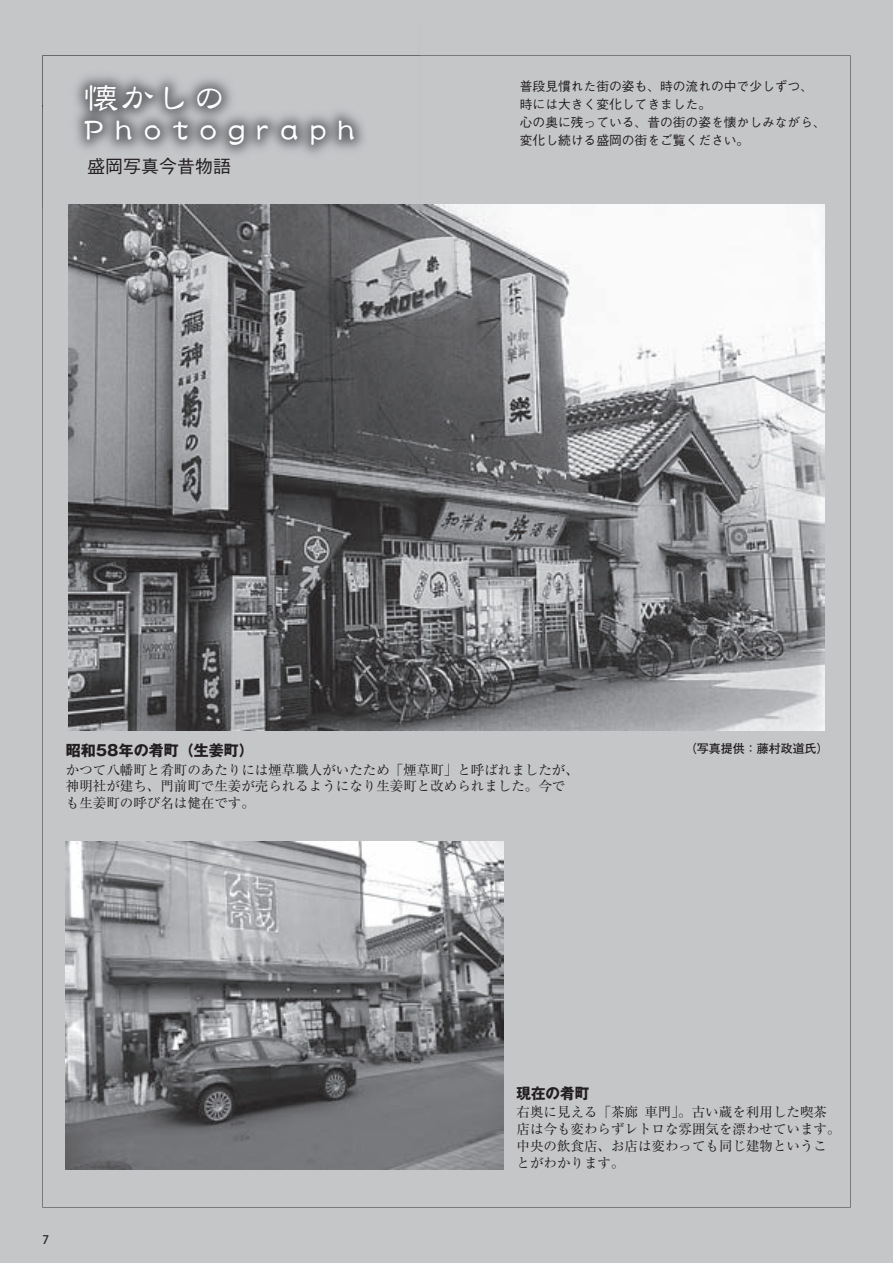
<style>
.page{position:relative;width:893px;height:1263px;background:#c5c6c8}
.page>*{position:absolute;margin:0;border:0;box-sizing:border-box;transform-origin:0 0}
.t1{font:36px/30.9px "DF Lei Sho Std W5";letter-spacing:.3em;color:#fff}
.t2{font:500 18px "Gothic BBB Pro";color:#231f20}
.t3{font:700 15px "Gothic MB101 Pro";color:#231f20}
.t4{font:13.5px/16.8px "Ryumin Pro";color:#231f20}
.t5{font:500 12.75px/18px "Gothic BBB Pro";color:#231f20}
.t6{font:700 12px "Futo Go B101 Pro";color:#231f20}
.t7{font:500 11.7px "Koz Go Pro";color:#231f20}
</style>
<div class="page">
<img style="left:66px;top:841px;width:438px;height:328px">
<img style="left:68px;top:204px;width:757px;height:527px">
<h1 class="t1" style="left:84px;top:82px;width:273px">懐かしの<br>Photograph</h1>
<h2 class="t2" style="left:87px;top:152px;width:146px">盛岡写真今昔物語</h2>
<p class="t5" style="left:520px;top:76px;width:307px">普段見慣れた街の姿も、時の流れの中で少しずつ、時には大きく変化してきました。<br>心の奥に残っている、昔の街の姿を懐かしみながら、変化し続ける盛岡の街をご覧ください。</p>
<p class="t3" style="left:66px;top:738px;width:189px">昭和58年の肴町（生姜町）</p>
<p class="t4" style="left:66px;top:760px;width:514px">かつて八幡町と肴町のあたりには煙草職人がいたため「煙草町」と呼ばれましたが、神明社が建ち、門前町で生姜が売られるようになり生姜町と改められました。今でも生姜町の呼び名は健在です。</p>
<p class="t6" style="left:685px;top:739px;width:145px">（写真提供：藤村政道氏）</p>
<p class="t7" style="left:43px;top:1232px;width:8px">7</p>
<p class="t3" style="left:517px;top:1081px;width:74px">現在の肴町</p>
<p class="t4" style="left:517px;top:1103px;width:325px">右奥に見える「茶廊 車門」。古い蔵を利用した喫茶店は今も変わらずレトロな雰囲気を漂わせています。中央の飲食店、お店は変わっても同じ建物ということがわかります。</p>
</div>
